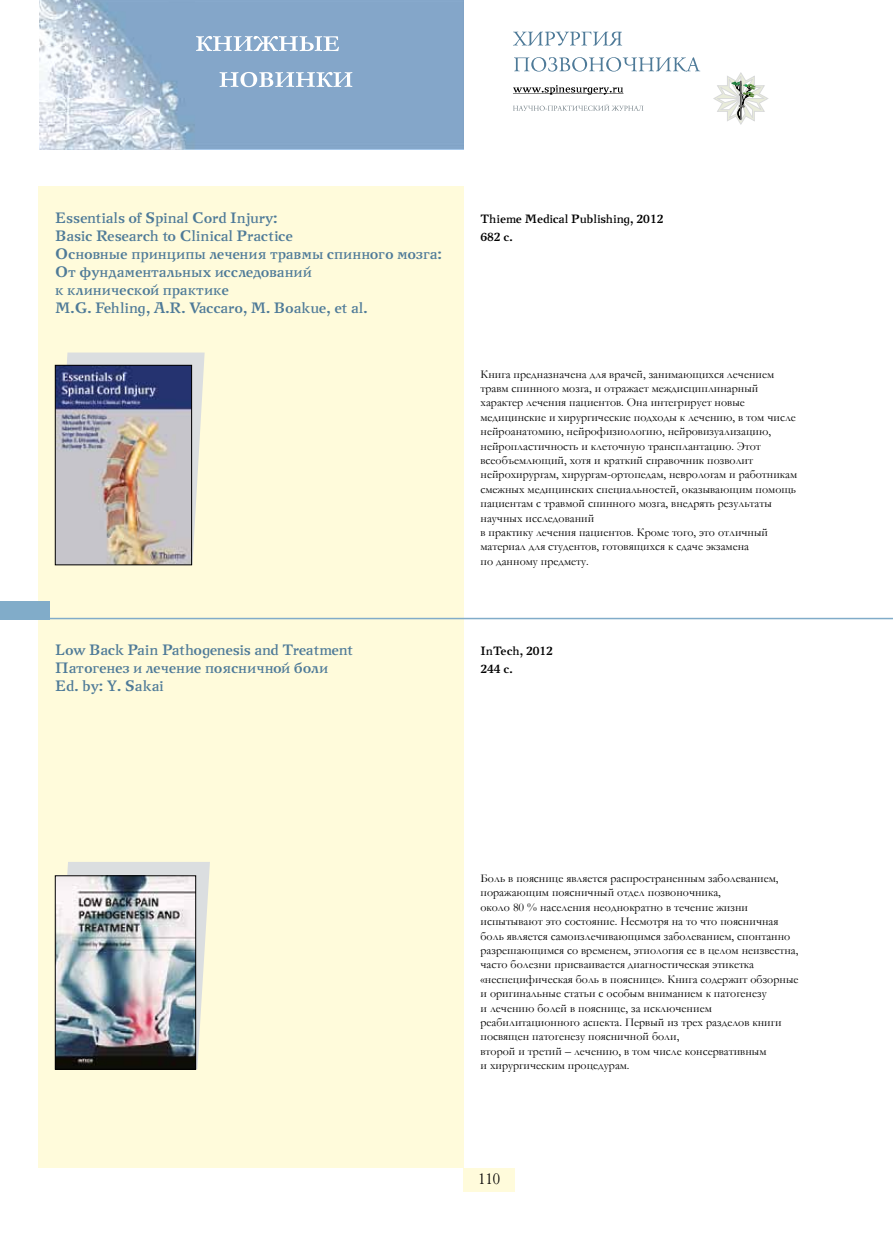
<style>
.page{position:relative;width:893px;height:1234px;background:#fff}
.page>*{position:absolute;margin:0;border:0;box-sizing:border-box;transform-origin:0 0}
.t1{font:700 15px/18px "New Journal C";letter-spacing:-.01em;color:#4e7a98}
.t2{font:300 15px "Garamond Narrow C";color:#000}
.t3{font:12px/14.4px "Garamond";color:#000}
.t4{font:700 12px/18px "New Journal C";color:#000}
</style>
<div class="page">
<div style="left:38px;top:186px;width:425px;height:981px;background:#fffbdb"></div>
<div style="left:464px;top:1167px;width:51px;height:24px;background:#fffbdb"></div>
<img style="left:40px;top:0;width:423px;height:149px">
<svg style="left:196px;top:36px;width:143px;height:15px"></svg>
<svg style="left:220px;top:72px;width:132px;height:15px"></svg>
<svg style="left:713px;top:72px;width:55px;height:53px"></svg>
<svg style="left:513px;top:32px;width:187px;height:40px"></svg>
<svg style="left:513px;top:104px;width:130px;height:7px"></svg>
<svg style="left:513px;top:85px;width:110px;height:10px"></svg>
<hr style="left:0;top:617px;width:893px;height:2px;background:#81acc9">
<div style="left:0;top:601px;width:50px;height:18px;background:#81acc9"></div>
<svg style="left:55px;top:352px;width:150px;height:212px"></svg>
<img style="left:57px;top:367px;width:133px;height:196px">
<div style="left:55px;top:365px;width:137px;height:200px;border:1px solid #000"></div>
<svg style="left:67px;top:862px;width:143px;height:206px"></svg>
<img style="left:57px;top:877px;width:137px;height:190px">
<div style="left:55px;top:875px;width:141px;height:194px;border:1px solid #000"></div>
<p class="t1" style="left:55px;top:208px;width:388px">Essentials of Spinal Cord Injury:<br>Basic Research to Clinical Practice<br>Основные принципы лечения травмы спинного мозга:<br>От фундаментальных исследований<br>к клинической практике<br>M.G. Fehling, A.R. Vaccaro, M. Boakue, et al.</p>
<p class="t4" style="left:480px;top:209px;width:184px">Thieme Medical Publishing, 2012<br>682 с.</p>
<p class="t3" style="left:480px;top:366px;width:318px">Книга предназначена для врачей, занимающихся лечением травм спинного мозга, и отражает междисциплинарный характер лечения пациентов. Она интегрирует новые медицинские и хирургические подходы к лечению, в том числе нейроанатомию, нейрофизиологию, нейровизуализацию, нейропластичность и клеточную трансплантацию. Этот всеобъемлющий, хотя и краткий справочник позволит нейрохирургам, хирургам-ортопедам, неврологам и работникам смежных медицинских специальностей, оказывающим помощь пациентам с травмой спинного мозга, внедрять результаты научных исследований<br>в практику лечения пациентов. Кроме того, это отличный материал для студентов, готовящихся к сдаче экзамена<br>по данному предмету.</p>
<p class="t1" style="left:55px;top:640px;width:299px">Low Back Pain Pathogenesis and Treatment<br>Патогенез и лечение поясничной боли<br>Ed. by: Y. Sakai</p>
<p class="t4" style="left:480px;top:641px;width:74px">InTech, 2012<br>244 с.</p>
<p class="t3" style="left:480px;top:870px;width:319px">Боль в пояснице является распространенным заболеванием, поражающим поясничный отдел позвоночника,<br>около 80 % населения неоднократно в течение жизни испытывают это состояние. Несмотря на то что поясничная боль является самоизлечивающимся заболеванием, спонтанно разрешающимся со временем, этиология ее в целом неизвестна, часто болезни присваивается диагностическая этикетка «неспецифическая боль в пояснице». Книга содержит обзорные и оригинальные статьи с особым вниманием к патогенезу<br>и лечению болей в пояснице, за исключением реабилитационного аспекта. Первый из трех разделов книги посвящен патогенезу поясничной боли,<br>второй и третий – лечению, в том числе консервативным<br>и хирургическим процедурам.</p>
<p class="t2" style="left:478px;top:1170px;width:23px">110</p>
</div>
